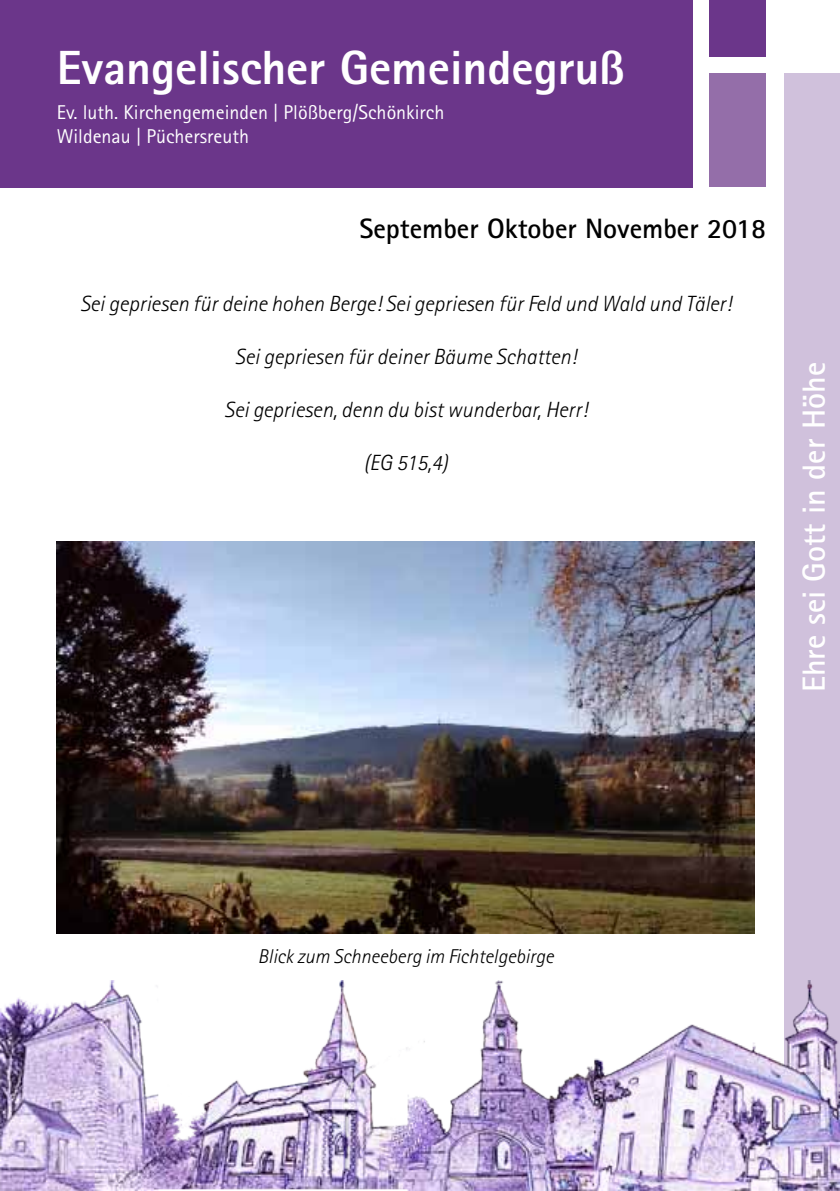
<style>
.page{position:relative;width:840px;height:1191px;background:#fff}
.page>*{position:absolute;margin:0;border:0;box-sizing:border-box;transform-origin:0 0}
.t1{font:800 48px "Rotis Sans Serif";color:#fff}
.t2{font:700 32px "Rotis Sans Serif";color:#fff}
.t3{font:700 28px "Rotis Sans Serif";color:#000}
.t4{font:italic 300 22px "Rotis Sans Serif";color:#000}
.t5{font:20px/24px "Rotis Sans Serif";color:#fff}
.t6{font:italic 300 20px "Rotis Sans Serif";color:#000}
</style>
<div class="page">
<div style="left:0;top:0;width:692px;height:187px;background:#6b368a"></div>
<div style="left:709px;top:0;width:56px;height:57px;background:#6b368a"></div>
<div style="left:709px;top:74px;width:56px;height:113px;background:#946ea9"></div>
<div style="left:783px;top:74px;width:56px;height:1117px;background:#d0c1dc"></div>
<img style="left:0;top:980px;width:839px;height:211px">
<img style="left:57px;top:541px;width:697px;height:392px">
<h1 class="t1" style="left:57px;top:37px;width:569px">Evangelischer Gemeindegruß</h1>
<p class="t5" style="left:57px;top:100px;width:389px">Ev. luth. Kirchengemeinden | Plößberg/Schönkirch<br>Wildenau | Püchersreuth</p>
<p class="t3" style="left:359px;top:210px;width:408px">September Oktober November 2018</p>
<p class="t4" style="left:80px;top:291px;width:652px">Sei gepriesen für deine hohen Berge! Sei gepriesen für Feld und Wald und Täler!</p>
<p class="t4" style="left:235px;top:344px;width:343px">Sei gepriesen für deiner Bäume Schatten!</p>
<p class="t4" style="left:224px;top:397px;width:364px">Sei gepriesen, denn du bist wunderbar, Herr!</p>
<p class="t4" style="left:363px;top:450px;width:85px">(EG 515,4)</p>
<h2 class="t2" style="left:793px;top:692px;width:331px;rotate:-90deg">Ehre sei Gott in der Höhe</h2>
<p class="t6" style="left:258px;top:944px;width:297px">Blick zum Schneeberg im Fichtelgebirge</p>
</div>
